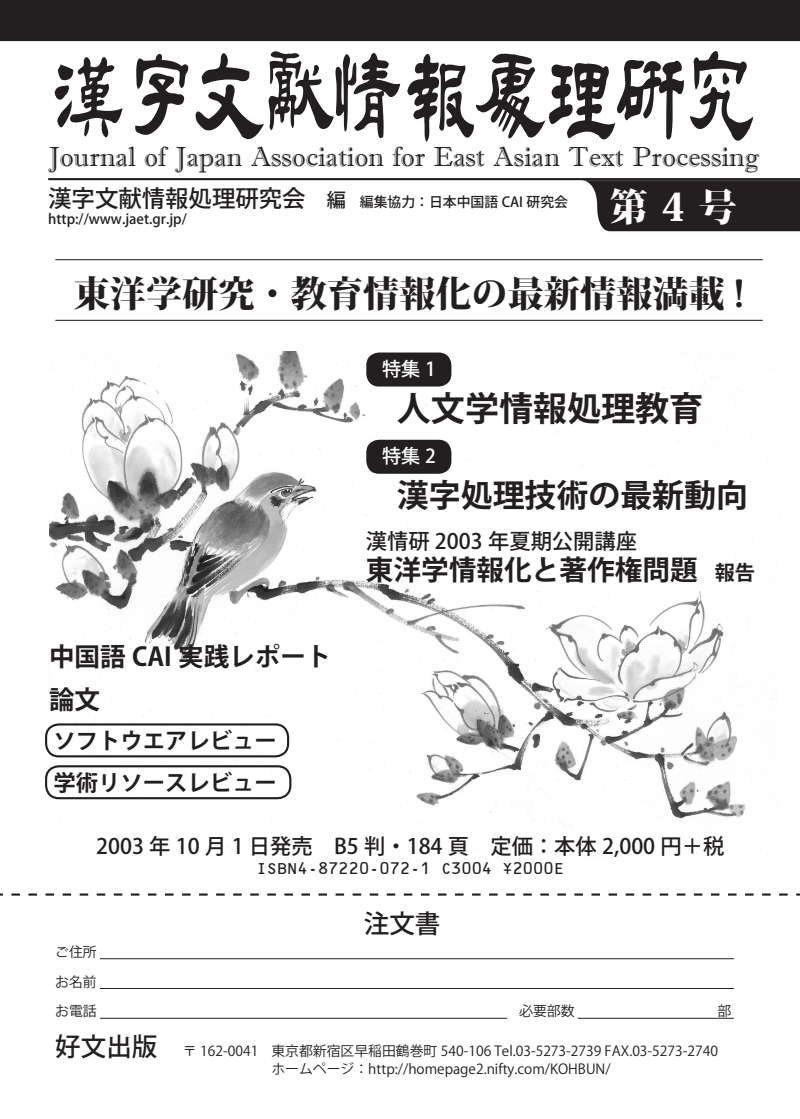
<style>
.page{position:relative;width:800px;height:1119px;background:#fff}
.page>*{position:absolute;margin:0;border:0;box-sizing:border-box;transform-origin:0 0}
.t1{font:117px "JJ Hao Li";color:#231f20;scale:.6 1}
.t2{font:800 38.25px "Koz Min Std";color:#fff}
.t3{font:800 36.15px "Koz Min Std";color:#231f20}
.t4{font:700 34.05px "Koz Go Std";color:#231f20}
.t5{font:700 31.95px "Koz Go Std";color:#231f20}
.t6{font:27.6px "Imprint MT Shadow";color:#231f20}
.t7{font:700 27.6px "Koz Go Std";color:#231f20}
.t8{font:700 25.5px "Koz Go Std";color:#231f20}
.t9{font:500 25.5px "Koz Go Std";color:#231f20}
.t10{font:700 22.35px "Koz Go Std";color:#231f20}
.t11{font:500 21.3px "Koz Go Std";color:#231f20}
.t12{font:500 19.2px "Koz Go Std";color:#fff}
.t13{font:16.95px "OCRB";color:#231f20}
.t14{font:13.8px "Koz Go Std";color:#231f20}
.t15{font:500 13.8px "Koz Go Std";color:#231f20}
.s1{font-size:23.4px}
.s2{font-size:19.2px}
.s3{font-size:20.25px}
.s4{font-weight:500;font-size:25.5px}
</style>
<div class="page">
<img style="left:50px;top:351px;width:729px;height:507px">
<hr style="left:48px;top:178px;width:751px;height:2px;background:#231f20">
<svg style="left:570px;top:180px;width:229px;height:51px;background:#3d393a"></svg>
<svg style="left:45px;top:722px;width:245px;height:34px"></svg>
<svg style="left:45px;top:764px;width:247px;height:34px"></svg>
<hr style="left:55px;top:259px;width:707px;height:1px;background:#231f20">
<hr style="left:55px;top:320px;width:707px;height:1px;background:#231f20">
<div style="left:0;top:0;width:799px;height:41px;background:#231f20"></div>
<svg style="left:366px;top:352px;width:85px;height:34px;background:#2f2b2c"></svg>
<svg style="left:366px;top:439px;width:85px;height:34px;background:#302d2e"></svg>
<svg style="left:0;top:893px;width:799px;height:2px"></svg>
<hr style="left:100px;top:958px;width:633px;height:1px;background:#231f20">
<hr style="left:100px;top:988px;width:633px;height:1px;background:#231f20">
<hr style="left:100px;top:1017px;width:407px;height:1px;background:#231f20">
<hr style="left:577px;top:1017px;width:140px;height:1px;background:#231f20">
<svg style="left:717px;top:1017px;width:16px;height:1px"></svg>
<p class="t1" style="left:55px;top:32px;width:1171px">漢字文獻情報處理研究</p>
<p class="t6" style="left:48px;top:141px;width:712px">Journal of Japan Association for East Asian Text Processing</p>
<p class="t15" style="left:48px;top:193px;width:521px"><span class="s1">漢字文献情報処理研究会</span> <span class="s2">編</span>　編集協力：日本中国語 CAI 研究会</p>
<p class="t15" style="left:48px;top:210px;width:140px">http://www.jaet.gr.jp/</p>
<p class="t2" style="left:609px;top:181px;width:129px">第4号</p>
<p class="t3" style="left:74px;top:269px;width:672px">東洋学研究・教育情報化の最新情報満載 !</p>
<p class="t12" style="left:382px;top:356px;width:55px">特集 1</p>
<p class="t4" style="left:397px;top:386px;width:308px">人文学情報処理教育</p>
<p class="t8" style="left:49px;top:640px;width:284px">中国語 CAI 実践レポート</p>
<p class="t8" style="left:49px;top:683px;width:53px">論文</p>
<p class="t10" style="left:53px;top:726px;width:225px">ソフトウエアレビュー</p>
<p class="t10" style="left:53px;top:768px;width:225px">学術リソースレビュー</p>
<p class="t12" style="left:382px;top:443px;width:55px">特集 2</p>
<p class="t5" style="left:397px;top:475px;width:352px">漢字処理技術の最新動向</p>
<p class="t11" style="left:366px;top:527px;width:273px">漢情研 2003 年夏期公開講座</p>
<p class="t7" style="left:366px;top:552px;width:391px">東洋学情報化と著作権問題 <span class="s3">報告</span></p>
<p class="t11" style="left:96px;top:832px;width:629px">2003 年 10 月 1 日発売　B5 判・184 頁　定価：本体 2,000 円＋税</p>
<p class="t13" style="left:256px;top:862px;width:309px">ISBN4-87220-072-1 C3004 ¥2000E</p>
<p class="t9" style="left:364px;top:907px;width:78px">注文書</p>
<p class="t14" style="left:55px;top:942px;width:43px">ご住所</p>
<p class="t14" style="left:55px;top:972px;width:43px">お名前</p>
<p class="t14" style="left:55px;top:1002px;width:43px">お電話</p>
<p class="t14" style="left:519px;top:1002px;width:57px">必要部数</p>
<p class="t14" style="left:717px;top:1002px;width:15px">部</p>
<p class="t14" style="left:55px;top:1042px;width:664px"><span class="s4">好文出版　</span>〒 162-0041 東京都新宿区早稲田鶴巻町 540-106 Tel.03-5273-2739 FAX.03-5273-2740</p>
<p class="t14" style="left:271px;top:1059px;width:340px">ホームページ：http://homepage2.nifty.com/KOHBUN/</p>
</div>
